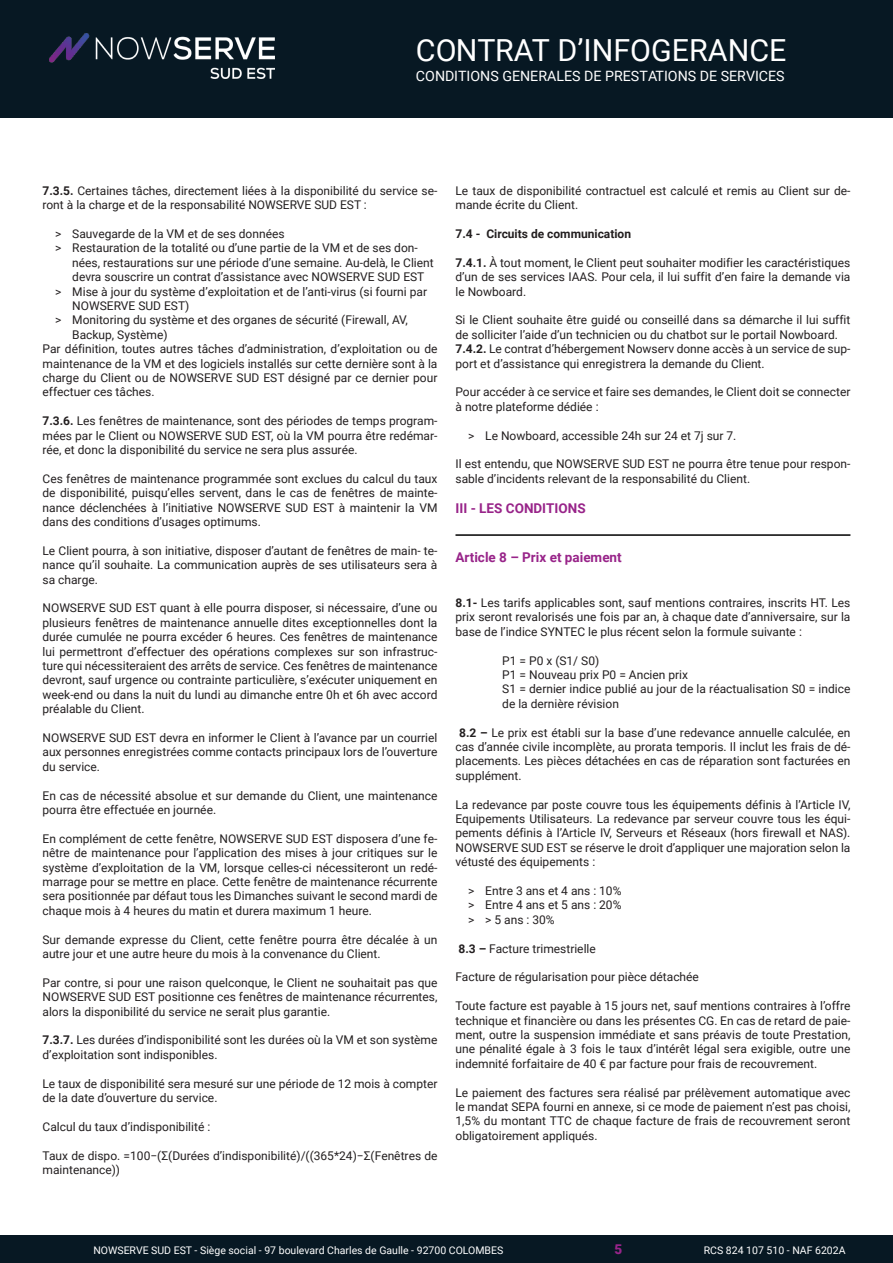
<style>
.page{position:relative;width:893px;height:1263px;background:#fff}
.page>*{position:absolute;margin:0;border:0;box-sizing:border-box;transform-origin:0 0}
.t1{font:30.45px "Roboto";color:#fff}
.t2{font:14.25px "Roboto";color:#fff}
.t3{font:700 13.5px "Roboto";color:#982489}
.t4{font:900 13.5px "Roboto";color:#97248a}
.t5{font:12px/14.4px "Roboto";color:#231f20;text-align:justify}
.t6{font:700 12px "Roboto";color:#231f20}
.t7{font:10.5px "Roboto";color:#fff}
.s1{font-weight:700}
</style>
<div class="page">
<div style="left:0;top:1235px;width:893px;height:28px;background:#071823"></div>
<div style="left:0;top:0;width:893px;height:118px;background:#071823"></div>
<img style="left:50px;top:34px;width:224px;height:44px">
<hr style="left:455px;top:534px;width:395px;height:2px;background:#000001">
<h1 class="t1" style="left:416px;top:29px;width:372px">CONTRAT D’INFOGERANCE</h1>
<p class="t2" style="left:416px;top:66px;width:370px">CONDITIONS GENERALES DE PRESTATIONS DE SERVICES</p>
<p class="t5" style="left:43px;top:183px;width:396px"><span class="s1">7.3.5.</span> Certaines tâches, directement liées à la disponibilité du service se&shy;ront à la charge et de la responsabilité NOWSERVE SUD EST :</p>
<p class="t5" style="left:55px;top:226px;width:231px">&gt; Sauvegarde de la VM et de ses données</p>
<p class="t5" style="left:55px;top:240px;width:364px">&gt; Restauration de la totalité ou d’une partie de la VM et de ses don-</p>
<p class="t5" style="left:72px;top:255px;width:363px">nées, restaurations sur une période d’une semaine. Au-delà, le Client</p>
<p class="t5" style="left:72px;top:269px;width:354px">devra souscrire un contrat d’assistance avec NOWSERVE SUD EST</p>
<p class="t5" style="left:55px;top:284px;width:373px">&gt; Mise à jour du système d’exploitation et de l’anti-virus (si fourni par</p>
<p class="t5" style="left:72px;top:298px;width:119px">NOWSERVE SUD EST)</p>
<p class="t5" style="left:55px;top:312px;width:354px">&gt; Monitoring du système et des organes de sécurité (Firewall, AV,</p>
<p class="t5" style="left:72px;top:327px;width:97px">Backup, Système)</p>
<p class="t5" style="left:43px;top:341px;width:396px">Par définition, toutes autres tâches d’administration, d’exploitation ou de</p>
<p class="t5" style="left:43px;top:356px;width:396px">maintenance de la VM et des logiciels installés sur cette dernière sont à la</p>
<p class="t5" style="left:43px;top:370px;width:396px">charge du Client ou de NOWSERVE SUD EST désigné par ce dernier pour</p>
<p class="t5" style="left:43px;top:384px;width:114px">effectuer ces tâches.</p>
<p class="t5" style="left:43px;top:413px;width:396px"><span class="s1">7.3.6.</span> Les fenêtres de maintenance, sont des périodes de temps program&shy;mées par le Client ou NOWSERVE SUD EST, où la VM pourra être redémar&shy;rée, et donc la disponibilité du service ne sera plus assurée.</p>
<p class="t5" style="left:43px;top:471px;width:396px">Ces fenêtres de maintenance programmée sont exclues du calcul du taux de disponibilité, puisqu’elles servent, dans le cas de fenêtres de mainte&shy;nance déclenchées à l’initiative NOWSERVE SUD EST à maintenir la VM dans des conditions d’usages optimums.</p>
<p class="t5" style="left:43px;top:543px;width:396px">Le Client pourra, à son initiative, disposer d’autant de fenêtres de main- te&shy;nance qu’il souhaite. La communication auprès de ses utilisateurs sera à sa charge.</p>
<p class="t5" style="left:43px;top:600px;width:396px">NOWSERVE SUD EST quant à elle pourra disposer, si nécessaire, d’une ou plusieurs fenêtres de maintenance annuelle dites exceptionnelles dont la durée cumulée ne pourra excéder 6 heures. Ces fenêtres de maintenance lui permettront d’effectuer des opérations complexes sur son infrastruc&shy;ture qui nécessiteraient des arrêts de service. Ces fenêtres de maintenance devront, sauf urgence ou contrainte particulière, s’exécuter uniquement en week-end ou dans la nuit du lundi au dimanche entre 0h et 6h avec accord préalable du Client.</p>
<p class="t5" style="left:43px;top:730px;width:396px">NOWSERVE SUD EST devra en informer le Client à l’avance par un courriel aux personnes enregistrées comme contacts principaux lors de l’ouverture du service.</p>
<p class="t5" style="left:43px;top:788px;width:396px">En cas de nécessité absolue et sur demande du Client, une maintenance pourra être effectuée en journée.</p>
<p class="t5" style="left:43px;top:831px;width:396px">En complément de cette fenêtre, NOWSERVE SUD EST disposera d’une fe&shy;nêtre de maintenance pour l’application des mises à jour critiques sur le système d’exploitation de la VM, lorsque celles-ci nécessiteront un redé&shy;marrage pour se mettre en place. Cette fenêtre de maintenance récurrente sera positionnée par défaut tous les Dimanches suivant le second mardi de chaque mois à 4 heures du matin et durera maximum 1 heure.</p>
<p class="t5" style="left:43px;top:932px;width:396px">Sur demande expresse du Client, cette fenêtre pourra être décalée à un autre jour et une autre heure du mois à la convenance du Client.</p>
<p class="t5" style="left:43px;top:975px;width:396px">Par contre, si pour une raison quelconque, le Client ne souhaitait pas que NOWSERVE SUD EST positionne ces fenêtres de maintenance récurrentes, alors la disponibilité du service ne serait plus garantie.</p>
<p class="t5" style="left:43px;top:1032px;width:396px"><span class="s1">7.3.7.</span> Les durées d’indisponibilité sont les durées où la VM et son système d’exploitation sont indisponibles.</p>
<p class="t5" style="left:43px;top:1076px;width:396px">Le taux de disponibilité sera mesuré sur une période de 12 mois à compter de la date d’ouverture du service.</p>
<p class="t5" style="left:43px;top:1119px;width:169px">Calcul du taux d’indisponibilité :</p>
<p class="t5" style="left:43px;top:1148px;width:396px">Taux de dispo. =100−(Σ(Durées d’indisponibilité)/((365*24)−Σ(Fenêtres de maintenance))</p>
<p class="t5" style="left:455px;top:183px;width:396px">Le taux de disponibilité contractuel est calculé et remis au Client sur de&shy;mande écrite du Client.</p>
<p class="t6" style="left:455px;top:225px;width:177px">7.4 - Circuits de communication</p>
<p class="t5" style="left:455px;top:255px;width:396px"><span class="s1">7.4.1.</span> À tout moment, le Client peut souhaiter modifier les caractéristiques d’un de ses services IAAS. Pour cela, il lui suffit d’en faire la demande via le Nowboard.</p>
<p class="t5" style="left:455px;top:312px;width:396px;text-align:left">Si le Client souhaite être guidé ou conseillé dans sa démarche il lui suffit de solliciter l’aide d’un technicien ou du chatbot sur le portail Nowboard.<br><span class="s1">7.4.2.</span> Le contrat d’hébergement Nowserv donne accès à un service de sup&shy;port et d’assistance qui enregistrera la demande du Client.</p>
<p class="t5" style="left:455px;top:384px;width:396px">Pour accéder à ce service et faire ses demandes, le Client doit se connecter à notre plateforme dédiée :</p>
<p class="t5" style="left:468px;top:428px;width:270px">&gt; Le Nowboard, accessible 24h sur 24 et 7j sur 7.</p>
<p class="t5" style="left:455px;top:456px;width:396px">Il est entendu, que NOWSERVE SUD EST ne pourra être tenue pour respon&shy;sable d’incidents relevant de la responsabilité du Client.</p>
<p class="t3" style="left:455px;top:499px;width:132px">III - LES CONDITIONS</p>
<p class="t3" style="left:455px;top:548px;width:168px">Article 8 – Prix et paiement</p>
<p class="t5" style="left:455px;top:595px;width:396px"><span class="s1">8.1-</span> Les tarifs applicables sont, sauf mentions contraires, inscrits HT. Les prix seront revalorisés une fois par an, à chaque date d’anniversaire, sur la base de l’indice SYNTEC le plus récent selon la formule suivante :</p>
<p class="t5" style="left:502px;top:653px;width:350px;text-align:left">P1 = P0 x (S1/ S0)<br>P1 = Nouveau prix P0 = Ancien prix<br>S1 = dernier indice publié au jour de la réactualisation S0 = indice de la dernière révision</p>
<p class="t5" style="left:455px;top:725px;width:396px;text-indent:4px"><span class="s1">8.2 –</span> Le prix est établi sur la base d’une redevance annuelle calculée, en cas d’année civile incomplète, au prorata temporis. Il inclut les frais de dé&shy;placements. Les pièces détachées en cas de réparation sont facturées en supplément.</p>
<p class="t5" style="left:455px;top:797px;width:396px">La redevance par poste couvre tous les équipements définis à l’Article IV, Equipements Utilisateurs. La redevance par serveur couvre tous les équi&shy;pements définis à l’Article IV, Serveurs et Réseaux (hors firewall et NAS).<br>NOWSERVE SUD EST se réserve le droit d’appliquer une majoration selon la vétusté des équipements :</p>
<p class="t5" style="left:468px;top:883px;width:155px">&gt; Entre 3 ans et 4 ans : 10% &gt; Entre 4 ans et 5 ans : 20% &gt; &gt; 5 ans : 30%</p>
<p class="t5" style="left:458px;top:941px;width:139px"><span class="s1">8.3 –</span> Facture trimestrielle</p>
<p class="t5" style="left:455px;top:969px;width:245px">Facture de régularisation pour pièce détachée</p>
<p class="t5" style="left:455px;top:998px;width:396px">Toute facture est payable à 15 jours net, sauf mentions contraires à l’offre technique et financière ou dans les présentes CG. En cas de retard de paie&shy;ment, outre la suspension immédiate et sans préavis de toute Prestation, une pénalité égale à 3 fois le taux d’intérêt légal sera exigible, outre une indemnité forfaitaire de 40 € par facture pour frais de recouvrement.</p>
<p class="t5" style="left:455px;top:1085px;width:396px">Le paiement des factures sera réalisé par prélèvement automatique avec le mandat SEPA fourni en annexe, si ce mode de paiement n’est pas choisi, 1,5% du montant TTC de chaque facture de frais de recouvrement seront obligatoirement appliqués.</p>
<p class="t4" style="left:615px;top:1240px;width:9px">5</p>
<p class="t7" style="left:93px;top:1243px;width:411px">NOWSERVE SUD EST - Siège social - 97 boulevard Charles de Gaulle - 92700 COLOMBES</p>
<p class="t7" style="left:704px;top:1243px;width:143px">RCS 824 107 510 - NAF 6202A</p>
</div>
